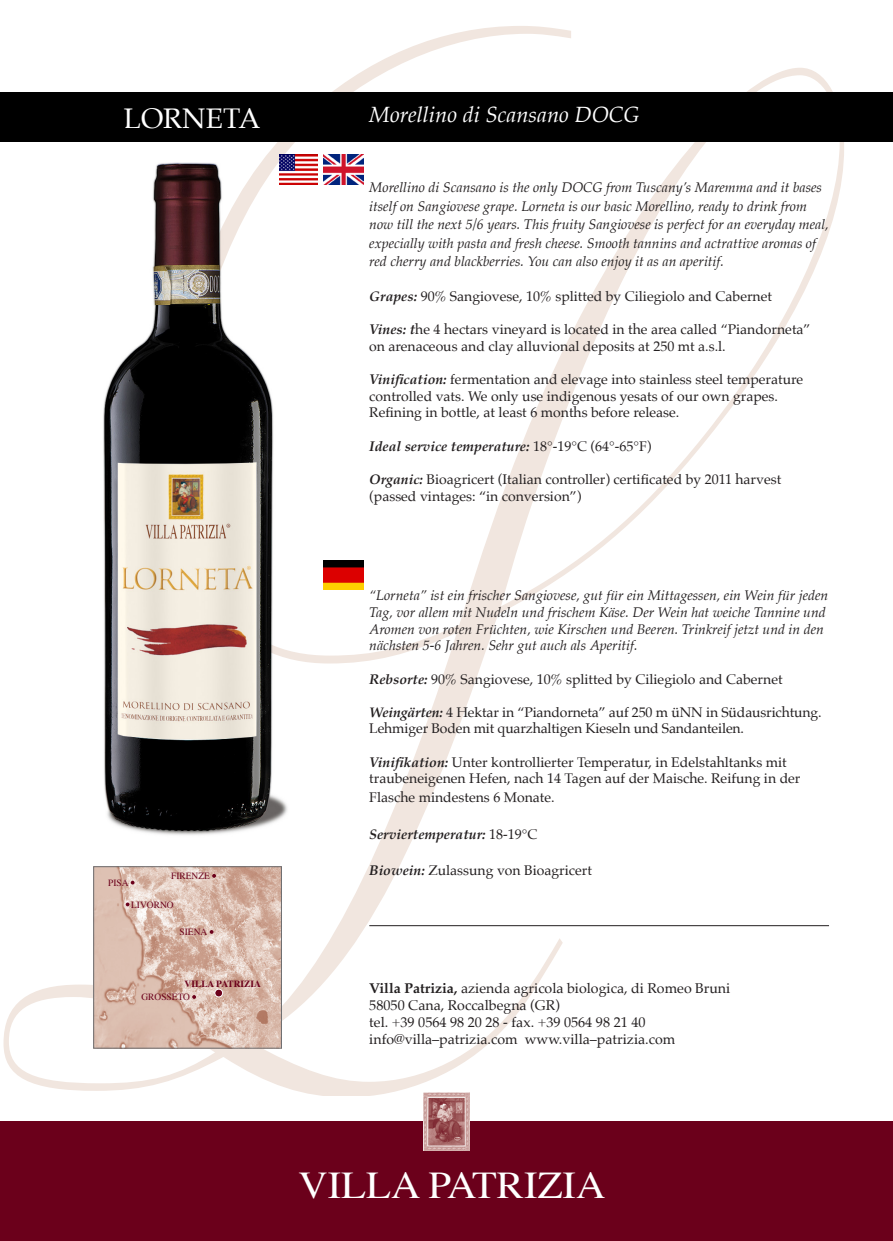
<style>
.page{position:relative;width:893px;height:1241px;background:#fff}
.page>*{position:absolute;margin:0;border:0;box-sizing:border-box;transform-origin:0 0}
.t1{font:500 1542.45px "Kunstlerschreibsch D";color:#f1e6df;scale:.49 1}
.t2{font:37.8px "Times";color:#fff;scale:1.08 1}
.t3{font:28.35px "Palatino";color:#fff}
.t4{font:italic 22.05px "Palatino";color:#fff}
.t5{font:14.17px "Palatino";color:#231f20}
.t6{font:14px/16.6px "Palatino";color:#231f20}
.t7{font:italic 14px/18.4px "Palatino";color:#231f20}
.t8{font:italic 700 14px "Palatino";color:#231f20}
.t9{font:9.45px "Times";color:#6b001b}
.t10{font:700 9.45px "Times";color:#6b001b}
.s1{font-weight:700;font-style:italic}
.s2{font-weight:400;font-style:normal}
.s3{font-weight:700}
</style>
<div class="page">
<hr style="left:369px;top:925px;width:460px;height:1px;background:#231f20">
<div style="left:0;top:1121px;width:893px;height:119px;background:#6b001b"></div>
<img style="left:423px;top:1092px;width:46px;height:58px">
<img style="left:332px;top:560px;width:31px;height:29px">
<img style="left:95px;top:874px;width:185px;height:172px">
<div style="left:93px;top:866px;width:189px;height:182px;border:1px solid #6c6d70"></div>
<div style="left:215px;top:988px;width:8px;height:8px;background:#6b001b;border-radius:50%"></div>
<div style="left:214px;top:988px;width:9px;height:9px;border:1px solid #fff;border-radius:50%"></div>
<svg style="left:192px;top:994px;width:4px;height:4px"></svg>
<svg style="left:126px;top:902px;width:4px;height:4px"></svg>
<svg style="left:210px;top:929px;width:4px;height:4px"></svg>
<svg style="left:131px;top:880px;width:4px;height:4px"></svg>
<svg style="left:212px;top:874px;width:4px;height:3px"></svg>
<div style="left:0;top:93px;width:893px;height:49px;background:#000"></div>
<img style="left:332px;top:154px;width:31px;height:30px">
<img style="left:93px;top:154px;width:239px;height:720px">
<h1 class="t1" style="left:-46px;top:-167px;width:1191px">L</h1>
<p class="t3" style="left:124px;top:94px;width:138px">LORNETA</p>
<p class="t4" style="left:369px;top:96px;width:272px">Morellino di Scansano DOCG</p>
<p class="t7" style="left:369px;top:178px;width:461px">Morellino di Scansano is the only DOCG from Tuscany’s Maremma and it bases itself on Sangiovese grape. Lorneta is our basic Morellino, ready to drink from now till the next 5/6 years. This fruity Sangiovese is perfect for an everyday meal, expecially with pasta and fresh cheese. Smooth tannins and actrattive aromas of red cherry and blackberries. You can also enjoy it as an aperitif.</p>
<p class="t6" style="left:369px;top:288px;width:404px"><span class="s1">Grapes:</span> 90% Sangiovese, 10% splitted by Ciliegiolo and Cabernet</p>
<p class="t6" style="left:369px;top:321px;width:443px"><span class="s1">Vines: t</span>he 4 hectars vineyard is located in the area called “Piandorneta” on arenaceous and clay alluvional deposits at 250 mt a.s.l.</p>
<p class="t6" style="left:369px;top:371px;width:435px"><span class="s1">Vinification:</span> fermentation and elevage into stainless steel temperature controlled vats. We only use indigenous yesats of our own grapes.</p>
<p class="t6" style="left:369px;top:404px;width:312px">Refining in bottle, at least 6 months before release.</p>
<p class="t8" style="left:369px;top:434px;width:284px">Ideal service temperature: <span class="s2">18°-19°C (64°-65°F)</span></p>
<p class="t6" style="left:369px;top:470px;width:413px"><span class="s1">Organic:</span> Bioagricert (Italian controller) certificated by 2011 harvest</p>
<p class="t6" style="left:369px;top:487px;width:214px">(passed vintages: “in conversion”)</p>
<p class="t7" style="left:369px;top:587px;width:460px;line-height:16.6px">“Lorneta” ist ein frischer Sangiovese, gut für ein Mittagessen, ein Wein für jeden Tag, vor allem mit Nudeln und frischem Käse. Der Wein hat weiche Tannine und Aromen von roten Früchten, wie Kirschen und Beeren. Trinkreif jetzt und in den nächsten 5-6 Jahren. Sehr gut auch als Aperitif.</p>
<p class="t6" style="left:369px;top:670px;width:415px"><span class="s1">Rebsorte:</span> 90% Sangiovese, 10% splitted by Ciliegiolo and Cabernet</p>
<p class="t6" style="left:369px;top:703px;width:454px"><span class="s1">Weingärten:</span> 4 Hektar in “Piandorneta” auf 250 m üNN in Südausrichtung.<br>Lehmiger Boden mit quarzhaltigen Kieseln und Sandanteilen.</p>
<p class="t6" style="left:369px;top:753px;width:419px"><span class="s1">Vinifikation:</span> Unter kontrollierter Temperatur, in Edelstahltanks mit</p>
<p class="t6" style="left:369px;top:769px;width:433px;line-height:18.4px">traubeneigenen Hefen, nach 14 Tagen auf der Maische. Reifung in der<br>Flasche mindestens 6 Monate.</p>
<p class="t8" style="left:369px;top:822px;width:169px">Serviertemperatur: <span class="s2">18-19°C</span></p>
<p class="t6" style="left:369px;top:862px;width:224px"><span class="s1">Biowein:</span> Zulassung von Bioagricert</p>
<p class="t9" style="left:171px;top:866px;width:40px">FIRENZE</p>
<p class="t9" style="left:108px;top:873px;width:22px">PISA</p>
<p class="t9" style="left:131px;top:895px;width:44px">LIVORNO</p>
<p class="t9" style="left:180px;top:922px;width:29px">SIENA</p>
<p class="t10" style="left:185px;top:974px;width:78px">VILLA PATRIZIA</p>
<p class="t9" style="left:141px;top:987px;width:50px">GROSSETO</p>
<p class="t5" style="left:369px;top:976px;width:363px"><span class="s3">Villa Patrizia,</span> azienda agricola biologica, di Romeo Bruni</p>
<p class="t5" style="left:369px;top:993px;width:192px">58050 Cana, Roccalbegna (GR)</p>
<p class="t5" style="left:369px;top:1010px;width:278px">tel. +39 0564 98 20 28 - fax. +39 0564 98 21 40</p>
<p class="t5" style="left:369px;top:1027px;width:307px">info@villa–patrizia.com www.villa–patrizia.com</p>
<p class="t2" style="left:298px;top:1150px;width:286px">VILLA PATRIZIA</p>
</div>
